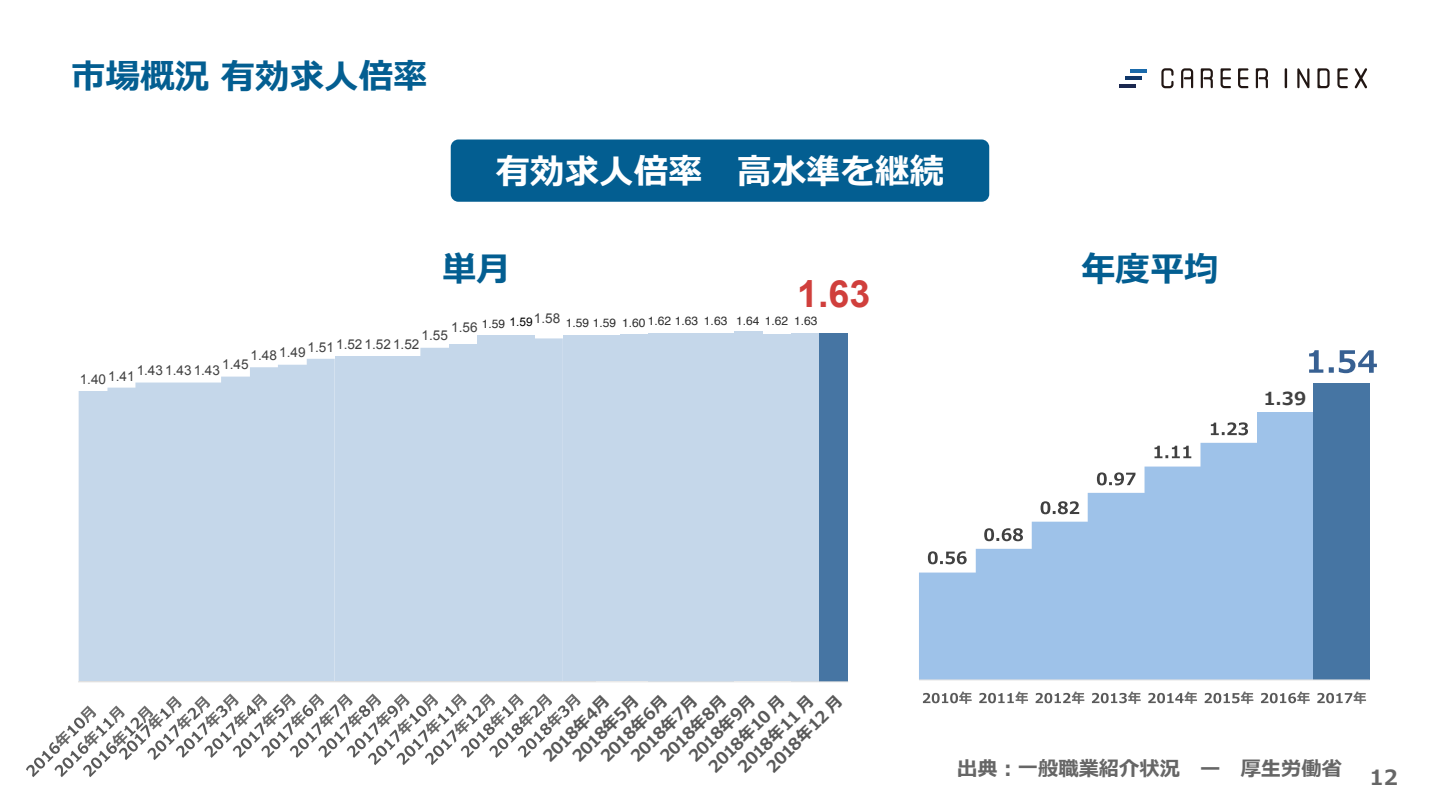
<style>
.page{position:relative;width:1440px;height:810px;background:#fff}
.page>*{position:absolute;margin:0;border:0;box-sizing:border-box;transform-origin:0 0}
.t1{font:700 37.5px "Arial";color:#d03f3c}
.t2{font:700 34.5px "Meiryo";color:#035e91}
.t3{font:700 34.5px "Meiryo";color:#fff}
.t4{font:700 21px "Meiryo";color:#666}
.t5{font:700 20.25px "Meiryo";color:#666}
.t6{font:700 18px "Meiryo";color:#404040}
.t7{font:700 16.5px "Meiryo";color:#595959}
.t8{font:13.58px "Arial";color:#404040}
.t9{font:12px "Helvetica";color:#2d2d2d}
.s1{font-family:"Helvetica";font-size:12px;color:#2d2d2d}
.s2{font-size:11.85px;color:#000}
</style>
<div class="page">
<div style="left:563px;top:336px;width:29px;height:345px;background:#c5d7ea"></div>
<svg style="left:79px;top:338px;width:484px;height:343px;background:#c9d9eb"></svg>
<div style="left:1257px;top:412px;width:56px;height:268px;background:#9ec2e9"></div>
<div style="left:1313px;top:383px;width:57px;height:297px;background:#4675a3"></div>
<svg style="left:919px;top:443px;width:338px;height:237px;fill:#9ec2e9"></svg>
<hr style="left:919px;top:680px;width:451px;height:1px;background:#e0e0e0">
<svg style="left:928px;top:551px;width:39px;height:13px"></svg>
<svg style="left:984px;top:528px;width:39px;height:13px"></svg>
<svg style="left:1041px;top:501px;width:38px;height:13px"></svg>
<svg style="left:1097px;top:472px;width:38px;height:13px"></svg>
<svg style="left:1155px;top:446px;width:36px;height:12px"></svg>
<svg style="left:1211px;top:422px;width:37px;height:13px"></svg>
<svg style="left:1309px;top:350px;width:68px;height:23px"></svg>
<svg style="left:923px;top:691px;width:49px;height:13px"></svg>
<svg style="left:979px;top:691px;width:49px;height:13px"></svg>
<svg style="left:1036px;top:691px;width:48px;height:13px"></svg>
<svg style="left:1092px;top:691px;width:49px;height:13px"></svg>
<svg style="left:1148px;top:691px;width:49px;height:13px"></svg>
<svg style="left:1205px;top:691px;width:48px;height:13px"></svg>
<svg style="left:1261px;top:691px;width:49px;height:13px"></svg>
<svg style="left:1317px;top:691px;width:49px;height:13px"></svg>
<div style="left:592px;top:336px;width:28px;height:345px;background:#c5d7ea"></div>
<div style="left:620px;top:334px;width:29px;height:347px;background:#c5d7ea"></div>
<div style="left:649px;top:333px;width:28px;height:348px;background:#c5d7ea"></div>
<div style="left:677px;top:333px;width:29px;height:348px;background:#c5d7ea"></div>
<div style="left:706px;top:333px;width:28px;height:348px;background:#c5d7ea"></div>
<div style="left:734px;top:332px;width:29px;height:349px;background:#c5d7ea"></div>
<div style="left:763px;top:334px;width:28px;height:347px;background:#c5d7ea"></div>
<div style="left:791px;top:333px;width:29px;height:348px;background:#c5d7ea"></div>
<div style="left:820px;top:333px;width:28px;height:348px;background:#4675a3"></div>
<hr style="left:78px;top:681px;width:770px;height:1px;background:#e0e0e0">
<svg style="left:1161px;top:68px;width:13px;height:20px"></svg>
<svg style="left:1181px;top:68px;width:12px;height:20px"></svg>
<svg style="left:1201px;top:68px;width:12px;height:20px"></svg>
<svg style="left:1238px;top:68px;width:10px;height:20px"></svg>
<svg style="left:1221px;top:68px;width:10px;height:20px"></svg>
<svg style="left:1256px;top:68px;width:12px;height:20px"></svg>
<svg style="left:1337px;top:68px;width:11px;height:20px"></svg>
<svg style="left:1317px;top:68px;width:13px;height:20px"></svg>
<hr style="left:1285px;top:68px;width:2px;height:20px;background:#211613">
<svg style="left:1297px;top:68px;width:12px;height:20px"></svg>
<svg style="left:1355px;top:68px;width:12px;height:20px"></svg>
<hr style="left:1119px;top:84px;width:17px;height:3px;background:#1b284f">
<hr style="left:1125px;top:76px;width:16px;height:4px;background:#0f376a">
<hr style="left:1130px;top:69px;width:17px;height:4px;background:#1a6aab">
<div style="left:451px;top:140px;width:538px;height:62px;background:#035e91;border-radius:8px"></div>
<svg style="left:26px;top:694px;width:555px;height:83px"></svg>
<h2 class="t2" style="left:71px;top:52px;width:358px">市場概況 有効求人倍率</h2>
<h2 class="t3" style="left:496px;top:147px;width:450px">有効求人倍率　高水準を継続</h2>
<h2 class="t2" style="left:442px;top:245px;width:70px">単月</h2>
<h2 class="t2" style="left:1081px;top:245px;width:139px">年度平均</h2>
<h1 class="t1" style="left:797px;top:269px;width:74px">1.63</h1>
<p class="t8" style="left:451px;top:314px;width:111px">1.56 <span class="s1">1.59</span> <span class="s2">1.59</span> 1.58</p>
<p class="t9" style="left:566px;top:311px;width:253px">1.59 1.59 1.60 1.62 1.63 1.63 1.64 1.62 1.63</p>
<p class="t8" style="left:422px;top:326px;width:28px">1.55</p>
<p class="t8" style="left:251px;top:336px;width:170px">1.48 1.49 1.51 1.52 1.52 1.52</p>
<p class="t8" style="left:80px;top:361px;width:170px">1.40 1.41 1.43 1.43 1.43 1.45</p>
<h3 class="t6" style="left:1263px;top:386px;width:44px">1.39</h3>
<p class="t7" style="left:567px;top:751px;width:88px;rotate:-45deg">2018年5月</p>
<p class="t7" style="left:626px;top:751px;width:88px;rotate:-45deg">2018年7月</p>
<p class="t7" style="left:683px;top:751px;width:88px;rotate:-45deg">2018年9月</p>
<p class="t7" style="left:538px;top:751px;width:88px;rotate:-45deg">2018年4月</p>
<p class="t7" style="left:596px;top:751px;width:88px;rotate:-45deg">2018年6月</p>
<p class="t7" style="left:655px;top:751px;width:88px;rotate:-45deg">2018年8月</p>
<p class="t7" style="left:733px;top:761px;width:102px;rotate:-45deg">2018年11 月</p>
<p class="t7" style="left:761px;top:761px;width:102px;rotate:-45deg">2018年12 月</p>
<p class="t7" style="left:703px;top:761px;width:102px;rotate:-45deg">2018年10 月</p>
<h3 class="t5" style="left:957px;top:754px;width:386px">出典：一般職業紹介状況　ー　厚生労働省</h3>
<h3 class="t4" style="left:1370px;top:763px;width:30px">12</h3>
</div>
